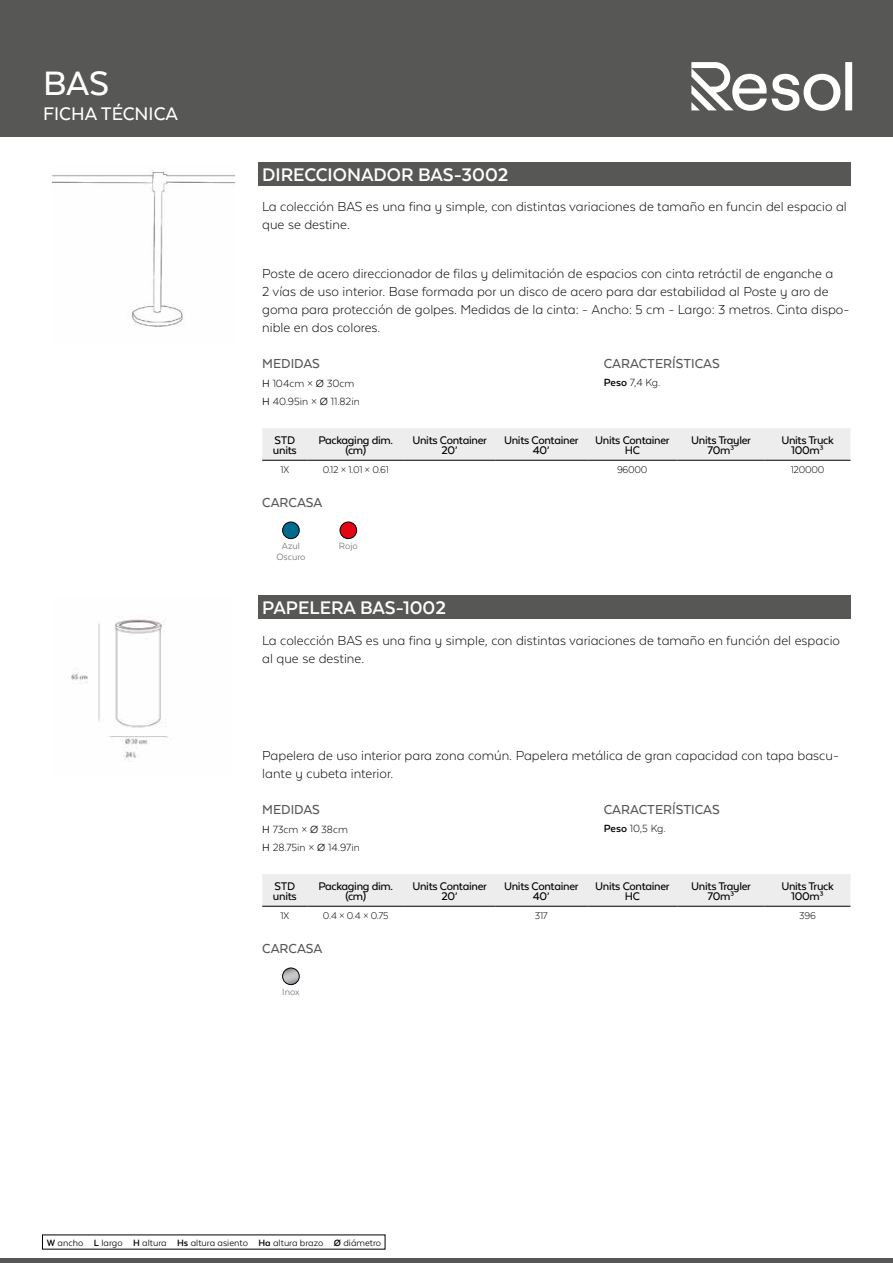
<style>
.page{position:relative;width:893px;height:1263px;background:#fff}
.page>*{position:absolute;margin:0;border:0;box-sizing:border-box;transform-origin:0 0}
.t1{font:500 39px "Texta Alt";color:#fff}
.t2{font:700 21px "Texta Alt";color:#fff}
.t3{font:500 21px "Texta Alt";color:#fff}
.t4{font:300 15px/18px "Texta Alt";color:#000}
.t5{font:500 15px "Texta Alt";color:#575756}
.t6{font:500 12.75px/10.5px "Texta Alt";letter-spacing:-.025em;color:#000;text-align:center}
.t7{font:300 12px/18.6px "Texta Alt";color:#000}
.t8{font:300 11.25px "Texta Alt";letter-spacing:-.02em;color:#000}
.t9{font:10.5px "Texta Alt";color:#000}
.t10{font:10.5px/10.5px "Texta Alt";color:#706f6f;text-align:center}
.s1{font-weight:400}
.s2{font-weight:700}
</style>
<div class="page">
<hr style="left:0;top:1259px;width:893px;height:4px;background:#575756">
<div style="left:0;top:0;width:893px;height:137px;background:#575756"></div>
<svg style="left:691px;top:62px;width:161px;height:49px"></svg>
<div style="left:258px;top:163px;width:592px;height:23px;background:#575756"></div>
<div style="left:262px;top:428px;width:588px;height:32px;background:#ededed"></div>
<hr style="left:262px;top:460px;width:46px;height:1px;background:#000">
<hr style="left:308px;top:460px;width:96px;height:1px;background:#000">
<hr style="left:404px;top:460px;width:91px;height:1px;background:#000">
<hr style="left:495px;top:460px;width:92px;height:1px;background:#000">
<hr style="left:587px;top:460px;width:90px;height:1px;background:#000">
<hr style="left:677px;top:460px;width:88px;height:1px;background:#000">
<hr style="left:765px;top:460px;width:85px;height:1px;background:#000">
<img style="left:283px;top:522px;width:16px;height:17px;border-radius:8px">
<div style="left:282px;top:522px;width:17px;height:17px;border:1px solid #000;border-radius:50%"></div>
<img style="left:340px;top:522px;width:17px;height:17px;border-radius:8px">
<div style="left:340px;top:522px;width:17px;height:17px;border:1px solid #000;border-radius:50%"></div>
<img style="left:52px;top:171px;width:183px;height:156px">
<div style="left:258px;top:596px;width:592px;height:23px;background:#575756"></div>
<div style="left:262px;top:874px;width:588px;height:32px;background:#ededed"></div>
<hr style="left:262px;top:906px;width:46px;height:1px;background:#000">
<hr style="left:308px;top:906px;width:96px;height:1px;background:#000">
<hr style="left:404px;top:906px;width:91px;height:1px;background:#000">
<hr style="left:495px;top:906px;width:92px;height:1px;background:#000">
<hr style="left:587px;top:906px;width:90px;height:1px;background:#000">
<hr style="left:677px;top:906px;width:88px;height:1px;background:#000">
<hr style="left:765px;top:906px;width:85px;height:1px;background:#000">
<img style="left:283px;top:968px;width:16px;height:17px;border-radius:8px">
<div style="left:282px;top:968px;width:17px;height:17px;border:1px solid #000;border-radius:50%"></div>
<img style="left:71px;top:616px;width:97px;height:146px">
<h1 class="t1" style="left:43px;top:63px;width:68px">BAS</h1>
<h2 class="t3" style="left:43px;top:103px;width:136px">FICHA TÉCNICA</h2>
<h2 class="t2" style="left:262px;top:163px;width:248px">DIRECCIONADOR BAS-3002</h2>
<p class="t4" style="left:262px;top:198px;width:586px">La colección BAS es una fina y simple, con distintas variaciones de tamaño en funcin del espacio al que se destine.</p>
<p class="t4" style="left:262px;top:264px;width:589px">Poste de acero direccionador de filas y delimitación de espacios con cinta retráctil de enganche a<br>2 vías de uso interior. Base formada por un disco de acero para dar estabilidad al Poste y aro de goma para protección de golpes. Medidas de la cinta: - Ancho: 5 cm - Largo: 3 metros. Cinta dispo&shy;nible en dos colores.</p>
<p class="t5" style="left:262px;top:356px;width:59px">MEDIDAS</p>
<p class="t7" style="left:262px;top:373px;width:99px"><span class="s1">H</span> 104cm × <span class="s1">Ø</span> 30cm<br><span class="s1">H</span> 40.95in × <span class="s1">Ø</span> 11.82in</p>
<p class="t5" style="left:604px;top:355px;width:117px">CARACTERÍSTICAS</p>
<p class="t7" style="left:604px;top:373px;width:58px"><span class="s2">Peso</span> 7,4 Kg.</p>
<p class="t6" style="left:273px;top:434px;width:25px;text-align:left">STD units</p>
<p class="t6" style="left:318px;top:434px;width:76px">Packaging dim. (cm)</p>
<p class="t6" style="left:412px;top:434px;width:76px">Units Container<br>20’</p>
<p class="t6" style="left:504px;top:434px;width:76px">Units Container<br>40’</p>
<p class="t6" style="left:595px;top:434px;width:76px">Units Container<br>HC</p>
<p class="t6" style="left:691px;top:434px;width:61px">Units Trayler<br>70m³</p>
<p class="t6" style="left:781px;top:434px;width:54px">Units Truck<br>100m³</p>
<p class="t8" style="left:281px;top:464px;width:10px">1X</p>
<p class="t8" style="left:323px;top:464px;width:68px">0.12 × 1.01 × 0.61</p>
<p class="t8" style="left:617px;top:464px;width:32px">96000</p>
<p class="t8" style="left:791px;top:464px;width:35px">120000</p>
<p class="t5" style="left:262px;top:495px;width:62px">CARCASA</p>
<p class="t10" style="left:276px;top:541px;width:31px">Azul<br>Oscuro</p>
<p class="t10" style="left:339px;top:541px;width:20px">Rojo</p>
<h2 class="t2" style="left:262px;top:597px;width:185px">PAPELERA BAS-1002</h2>
<p class="t4" style="left:262px;top:631px;width:579px">La colección BAS es una fina y simple, con distintas variaciones de tamaño en función del espacio al que se destine.</p>
<p class="t4" style="left:262px;top:746px;width:578px">Papelera de uso interior para zona común. Papelera metálica de gran capacidad con tapa bascu&shy;lante y cubeta interior.</p>
<p class="t5" style="left:262px;top:802px;width:59px">MEDIDAS</p>
<p class="t7" style="left:262px;top:819px;width:99px"><span class="s1">H</span> 73cm × <span class="s1">Ø</span> 38cm<br><span class="s1">H</span> 28.75in × <span class="s1">Ø</span> 14.97in</p>
<p class="t5" style="left:604px;top:801px;width:117px">CARACTERÍSTICAS</p>
<p class="t7" style="left:604px;top:819px;width:63px"><span class="s2">Peso</span> 10,5 Kg.</p>
<p class="t6" style="left:273px;top:880px;width:25px;text-align:left">STD units</p>
<p class="t6" style="left:318px;top:880px;width:76px">Packaging dim. (cm)</p>
<p class="t6" style="left:412px;top:880px;width:76px">Units Container<br>20’</p>
<p class="t6" style="left:504px;top:880px;width:76px">Units Container<br>40’</p>
<p class="t6" style="left:595px;top:880px;width:76px">Units Container<br>HC</p>
<p class="t6" style="left:691px;top:880px;width:61px">Units Trayler<br>70m³</p>
<p class="t6" style="left:781px;top:880px;width:54px">Units Truck<br>100m³</p>
<p class="t8" style="left:281px;top:910px;width:10px">1X</p>
<p class="t8" style="left:323px;top:910px;width:67px">0.4 × 0.4 × 0.75</p>
<p class="t8" style="left:535px;top:910px;width:14px">317</p>
<p class="t8" style="left:799px;top:910px;width:18px">396</p>
<p class="t5" style="left:262px;top:941px;width:62px">CARCASA</p>
<p class="t10" style="left:282px;top:987px;width:19px">Inox</p>
<p class="t9" style="left:47px;top:1237px;width:336px"><span class="s2">W</span> ancho <span class="s2">L</span> largo <span class="s2">H</span> altura <span class="s2">Hs</span> altura asiento <span class="s2">Ha</span> altura brazo <span class="s2">Ø</span> diámetro</p>
</div>
